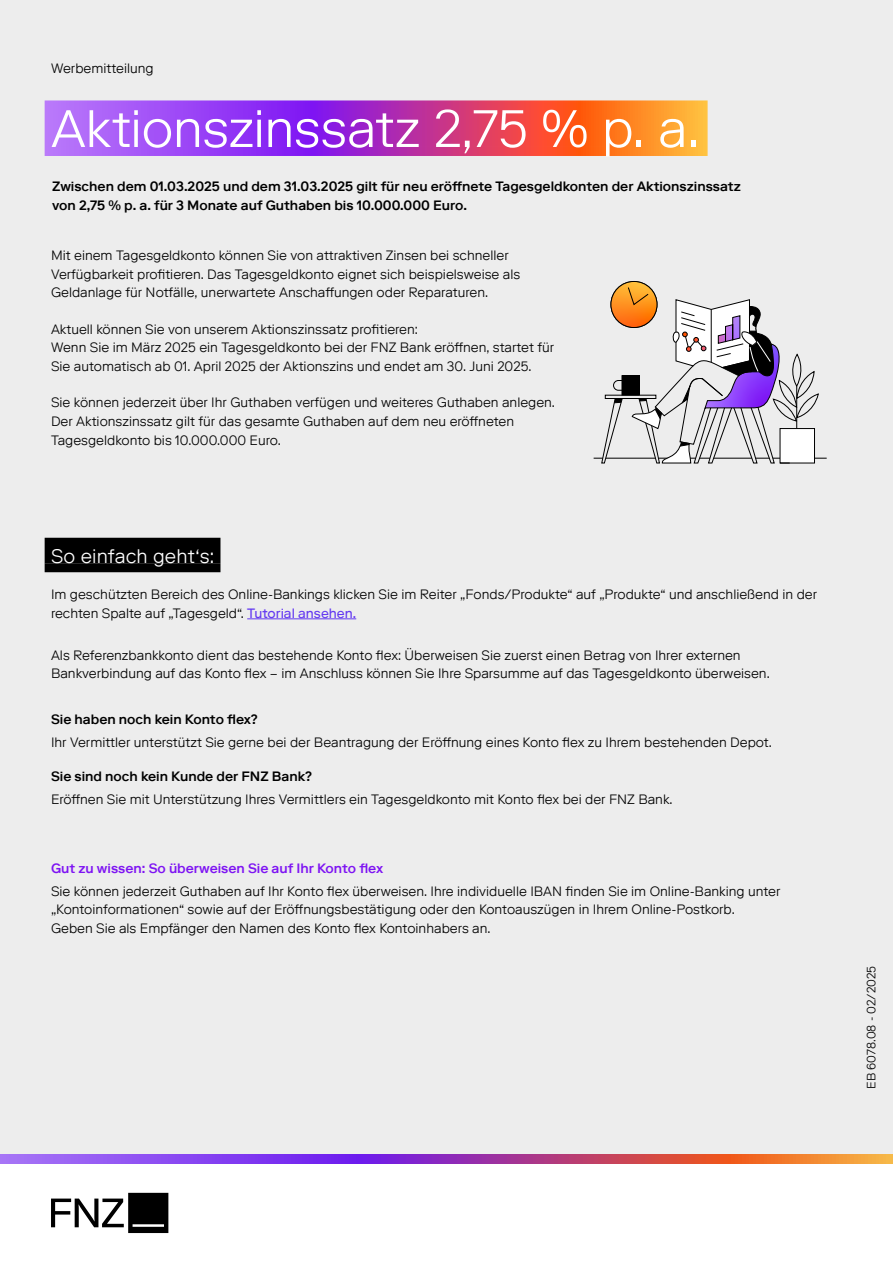
<style>
.page{position:relative;width:893px;height:1263px;background:#fff}
.page>*{position:absolute;margin:0;border:0;box-sizing:border-box;transform-origin:0 0}
.FNZ_Titel_Light_35_weiß_mit_Balken_bunt{font:300 52.5px "Riforma LLTT";letter-spacing:-.01em;color:#fff}
.FNZ_Subline_Light_13_15_5_weiß_mit_Balke{font:300 19.5px "Riforma LLTT";letter-spacing:.005em;color:#fff}
.FNZ_Fliestext_Light_9_12_5{font:300 13.5px/18.8px "Riforma LLTT";color:#000}
.FNZ_Fliestext_Light_9_12_5-2{font:500 13.5px/18.8px "Riforma LLTT";color:#000}
.FNZ_Fliestext_Light_9_12_5-3{font:500 13.5px "Riforma LLTT";color:#7e14f3}
.FNZ_Normnummer_Light_8_8{font:300 12px "Riforma LLTT";color:#000}
.s1{font-weight:400;color:#643af1}
</style>
<div class="page">
<div style="left:0;top:0;width:893px;height:1154px;background:#ededed"></div>
<svg style="left:0;top:1154px;width:893px;height:10px;background:#ac4da0"></svg>
<svg style="left:51px;top:1193px;width:117px;height:40px"></svg>
<svg style="left:45px;top:100px;width:663px;height:47px;background:#c14fa1"></svg>
<svg style="left:45px;top:147px;width:663px;height:9px;background:#c14ea0"></svg>
<svg style="left:593px;top:281px;width:234px;height:183px"></svg>
<div style="left:622px;top:376px;width:17px;height:19px;background:#000"></div>
<div style="left:621px;top:375px;width:19px;height:21px;border:1px solid #000"></div>
<div style="left:45px;top:538px;width:175px;height:25px;background:#000"></div>
<div style="left:45px;top:563px;width:175px;height:9px;background:#000"></div>
<hr style="left:247px;top:618px;width:109px;height:1px;background:#643af1">
<p class="FNZ_Fliestext_Light_9_12_5" style="left:51px;top:59px;width:104px">Werbemitteilung</p>
<p class="FNZ_Titel_Light_35_weiß_mit_Balken_bunt" style="left:51px;top:96px;width:650px">Aktionszinssatz 2,75 % p. a.</p>
<p class="FNZ_Fliestext_Light_9_12_5-2" style="left:52px;top:177px;width:690px">Zwischen dem 01.03.2025 und dem 31.03.2025 gilt für neu eröffnete Tagesgeldkonten der Aktionszinssatz von 2,75 % p. a. für 3 Monate auf Guthaben bis 10.000.000 Euro.</p>
<p class="FNZ_Fliestext_Light_9_12_5" style="left:51px;top:245px;width:471px">Mit einem Tagesgeldkonto können Sie von attraktiven Zinsen bei schneller<br>Verfügbarkeit profitieren. Das Tagesgeldkonto eignet sich beispielsweise als<br>Geldanlage für Notfälle, unerwartete Anschaffungen oder Reparaturen.</p>
<p class="FNZ_Fliestext_Light_9_12_5" style="left:51px;top:319px;width:505px">Aktuell können Sie von unserem Aktionszinssatz profitieren:<br>Wenn Sie im März 2025 ein Tagesgeldkonto bei der FNZ Bank eröffnen, startet für<br>Sie automatisch ab 01. April 2025 der Aktionszins und endet am 30. Juni 2025.</p>
<p class="FNZ_Fliestext_Light_9_12_5" style="left:51px;top:393px;width:505px">Sie können jederzeit über Ihr Guthaben verfügen und weiteres Guthaben anlegen.<br>Der Aktionszinssatz gilt für das gesamte Guthaben auf dem neu eröffneten<br>Tagesgeldkonto bis 10.000.000 Euro.</p>
<p class="FNZ_Subline_Light_13_15_5_weiß_mit_Balke" style="left:51px;top:544px;width:165px">So einfach geht‘s:</p>
<p class="FNZ_Fliestext_Light_9_12_5" style="left:51px;top:585px;width:768px">Im geschützten Bereich des Online-Bankings klicken Sie im Reiter „Fonds/Produkte“ auf „Produkte“ und anschließend in der rechten Spalte auf „Tagesgeld“. <span class="s1">Tutorial ansehen.</span></p>
<p class="FNZ_Fliestext_Light_9_12_5" style="left:51px;top:645px;width:720px">Als Referenzbankkonto dient das bestehende Konto flex: Überweisen Sie zuerst einen Betrag von Ihrer externen<br>Bankverbindung auf das Konto flex – im Anschluss können Sie Ihre Sparsumme auf das Tagesgeldkonto überweisen.</p>
<p class="FNZ_Fliestext_Light_9_12_5-2" style="left:51px;top:710px;width:208px">Sie haben noch kein Konto flex?</p>
<p class="FNZ_Fliestext_Light_9_12_5" style="left:51px;top:733px;width:722px">Ihr Vermittler unterstützt Sie gerne bei der Beantragung der Eröffnung eines Konto flex zu Ihrem bestehenden Depot.</p>
<p class="FNZ_Fliestext_Light_9_12_5-2" style="left:51px;top:766px;width:263px">Sie sind noch kein Kunde der FNZ Bank?</p>
<p class="FNZ_Fliestext_Light_9_12_5" style="left:51px;top:789px;width:623px">Eröffnen Sie mit Unterstützung Ihres Vermittlers ein Tagesgeldkonto mit Konto flex bei der FNZ Bank.</p>
<p class="FNZ_Fliestext_Light_9_12_5-3" style="left:51px;top:859px;width:334px">Gut zu wissen: So überweisen Sie auf Ihr Konto flex</p>
<p class="FNZ_Fliestext_Light_9_12_5" style="left:51px;top:881px;width:731px">Sie können jederzeit Guthaben auf Ihr Konto flex überweisen. Ihre individuelle IBAN finden Sie im Online-Banking unter „Kontoinformationen“ sowie auf der Eröffnungsbestätigung oder den Kontoauszügen in Ihrem Online-Postkorb.<br>Geben Sie als Empfänger den Namen des Konto flex Kontoinhabers an.</p>
<p class="FNZ_Normnummer_Light_8_8" style="left:864px;top:1089px;width:124px;rotate:-90deg">EB 6078.08 - 02/2025</p>
</div>
